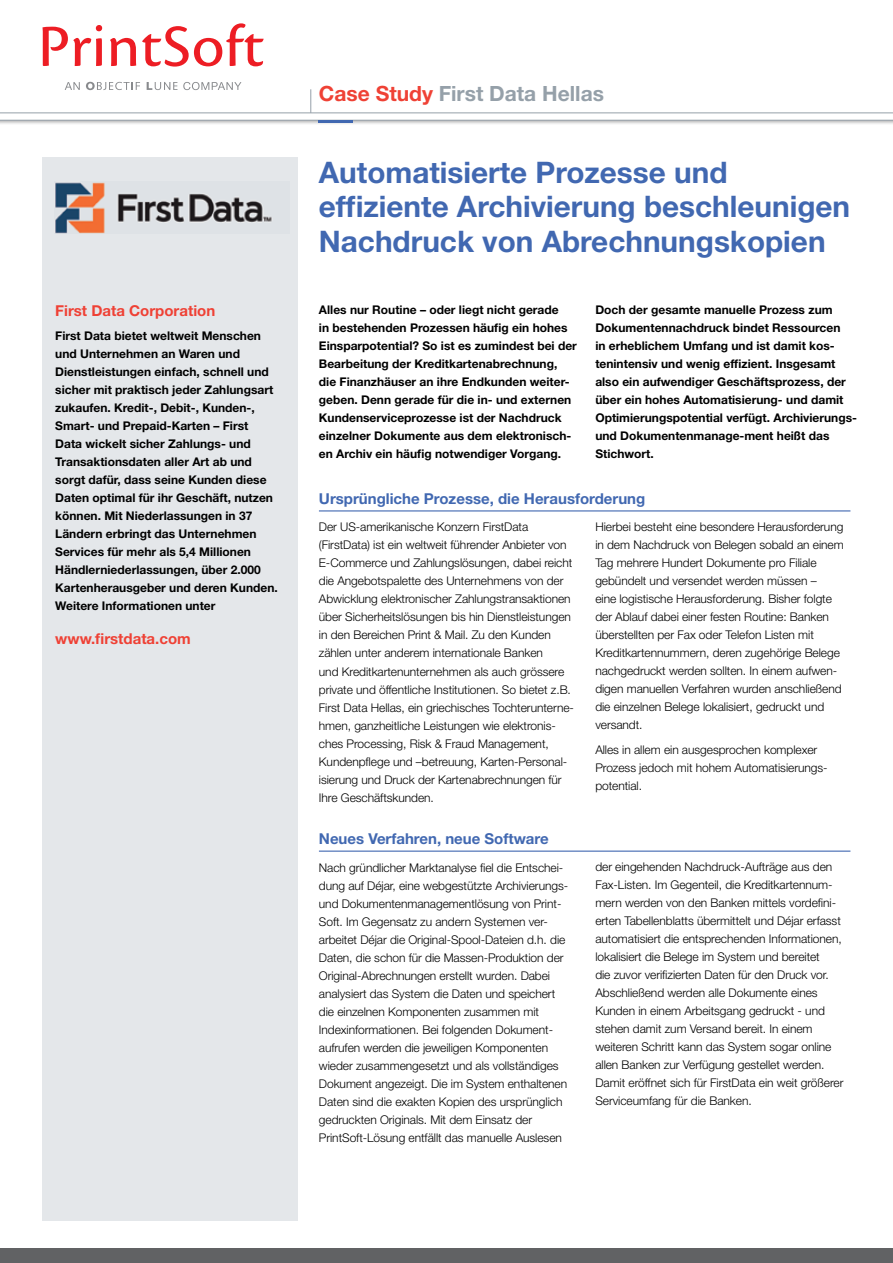
<style>
.page{position:relative;width:893px;height:1263px;background:#fff}
.page>*{position:absolute;margin:0;border:0;box-sizing:border-box;transform-origin:0 0}
.t1{font:700 29.7px/34.5px "Helvetica Neue LT Pro";color:#4168b1}
.t2{font:700 21px "Helvetica Neue LT Pro";color:#95a0a9}
.t3{font:700 15px "Helvetica Neue LT Pro";color:#4168b1}
.t4{font:700 15px "Helvetica Neue LT Pro";color:#ef4135}
.t5{font:300 12px/18px "Helvetica Neue LT Pro";letter-spacing:-.005em;color:#000}
.t6{font:700 12px/18px "Helvetica Neue LT Pro";color:#000}
.s1{color:#ef4135}
</style>
<div class="page">
<div style="left:0;top:109px;width:893px;height:16px;background:#000;opacity:.5"></div>
<hr style="left:319px;top:121px;width:34px;height:2px;background:#4168b1">
<div style="left:0;top:1248px;width:893px;height:15px;background:#616264"></div>
<svg style="left:43px;top:25px;width:59px;height:41px"></svg>
<svg style="left:110px;top:38px;width:26px;height:28px"></svg>
<svg style="left:142px;top:23px;width:122px;height:44px"></svg>
<svg style="left:0;top:82px;width:893px;height:39px"></svg>
<div style="left:43px;top:157px;width:255px;height:1063px;background:#e4e7ea"></div>
<img style="left:55px;top:182px;width:217px;height:51px">
<hr style="left:319px;top:510px;width:531px;height:1px;background:#4168b1">
<hr style="left:319px;top:850px;width:531px;height:2px;background:#4168b1">
<p class="t4" style="left:55px;top:301px;width:161px">First Data Corporation</p>
<p class="t6" style="left:55px;top:326px;width:224px">First Data bietet weltweit Menschen und Unternehmen an Waren und Dienstleistungen einfach, schnell und sicher mit praktisch jeder Zahlungsart zukaufen. Kredit-, Debit-, Kunden-, Smart- und Prepaid-Karten – First Data wickelt sicher Zahlungs- und Transaktionsdaten aller Art ab und sorgt dafür, dass seine Kunden diese Daten optimal für ihr Geschäft, nutzen können. Mit Niederlassungen in 37<br>Ländern erbringt das Unternehmen Services für mehr als 5,4 Millionen Händlerniederlassungen, über 2.000<br>Kartenherausgeber und deren Kunden.<br>Weitere Informationen unter</p>
<p class="t4" style="left:55px;top:629px;width:137px">www.firstdata.com</p>
<h2 class="t2" style="left:319px;top:80px;width:287px"><span class="s1">Case Study</span> First Data Hellas</h2>
<h1 class="t1" style="left:319px;top:154px;width:533px">Automatisierte Prozesse und effiziente Archivierung beschleunigen<br>Nachdruck von Abrechnungskopien</h1>
<p class="t6" style="left:319px;top:301px;width:259px">Alles nur Routine – oder liegt nicht gerade<br>in bestehenden Prozessen häufig ein hohes Einsparpotential? So ist es zumindest bei der Bearbeitung der Kreditkartenabrechnung, die Finanzhäuser an ihre Endkunden weiter&shy;geben. Denn gerade für die in- und externen Kundenserviceprozesse ist der Nachdruck einzelner Dokumente aus dem elektronisch&shy;en Archiv ein häufig notwendiger Vorgang.</p>
<p class="t6" style="left:595px;top:301px;width:263px">Doch der gesamte manuelle Prozess zum Dokumentennachdruck bindet Ressourcen<br>in erheblichem Umfang und ist damit kos&shy;tenintensiv und wenig effizient. Insgesamt also ein aufwendiger Geschäftsprozess, der über ein hohes Automatisierung- und damit Optimierungspotential verfügt. Archivierungs&shy;und Dokumentenmanage-ment heißt das Stichwort.</p>
<p class="t3" style="left:319px;top:489px;width:328px">Ursprüngliche Prozesse, die Herausforderung</p>
<p class="t5" style="left:319px;top:518px;width:257px">Der US-amerikanische Konzern FirstData (FirstData) ist ein weltweit führender Anbieter von E-Commerce und Zahlungslösungen, dabei reicht die Angebotspalette des Unternehmens von der Abwicklung elektronischer Zahlungstransaktionen über Sicherheitslösungen bis hin Dienstleistungen in den Bereichen Print &amp; Mail. Zu den Kunden zählen unter anderem internationale Banken<br>und Kreditkartenunternehmen als auch grössere private und öffentliche Institutionen. So bietet z.B.<br>First Data Hellas, ein griechisches Tochterunterne&shy;hmen, ganzheitliche Leistungen wie elektronis&shy;ches Processing, Risk &amp; Fraud Management, Kundenpflege und –betreuung, Karten-Personal&shy;isierung und Druck der Kartenabrechnungen für Ihre Geschäftskunden.</p>
<p class="t5" style="left:595px;top:518px;width:250px">Hierbei besteht eine besondere Herausforderung in dem Nachdruck von Belegen sobald an einem Tag mehrere Hundert Dokumente pro Filiale gebündelt und versendet werden müssen –<br>eine logistische Herausforderung. Bisher folgte der Ablauf dabei einer festen Routine: Banken überstellten per Fax oder Telefon Listen mit Kreditkartennummern, deren zugehörige Belege nachgedruckt werden sollten. In einem aufwen&shy;digen manuellen Verfahren wurden anschließend die einzelnen Belege lokalisiert, gedruckt und versandt.</p>
<p class="t5" style="left:595px;top:740px;width:234px">Alles in allem ein ausgesprochen komplexer<br>Prozess jedoch mit hohem Automatisierungs&shy;potential.</p>
<p class="t3" style="left:319px;top:829px;width:231px">Neues Verfahren, neue Software</p>
<p class="t5" style="left:319px;top:858px;width:251px">Nach gründlicher Marktanalyse fiel die Entschei&shy;dung auf Déjar, eine webgestützte Archivierungs&shy;und Dokumentenmanagementlösung von Print-Soft. Im Gegensatz zu andern Systemen ver&shy;arbeitet Déjar die Original-Spool-Dateien d.h. die Daten, die schon für die Massen-Produktion der Original-Abrechnungen erstellt wurden. Dabei analysiert das System die Daten und speichert die einzelnen Komponenten zusammen mit Indexinformationen. Bei folgenden Dokument&shy;aufrufen werden die jeweiligen Komponenten wieder zusammengesetzt und als vollständiges Dokument angezeigt. Die im System enthaltenen Daten sind die exakten Kopien des ursprünglich gedruckten Originals. Mit dem Einsatz der PrintSoft-Lösung entfällt das manuelle Auslesen</p>
<p class="t5" style="left:595px;top:858px;width:250px">der eingehenden Nachdruck-Aufträge aus den Fax-Listen. Im Gegenteil, die Kreditkartennum&shy;mern werden von den Banken mittels vordefini&shy;erten Tabellenblatts übermittelt und Déjar erfasst automatisiert die entsprechenden Informationen, lokalisiert die Belege im System und bereitet<br>die zuvor verifizierten Daten für den Druck vor.<br>Abschließend werden alle Dokumente eines Kunden in einem Arbeitsgang gedruckt - und stehen damit zum Versand bereit. In einem weiteren Schritt kann das System sogar online allen Banken zur Verfügung gestellet werden.<br>Damit eröffnet sich für FirstData ein weit größerer Serviceumfang für die Banken.</p>
</div>
